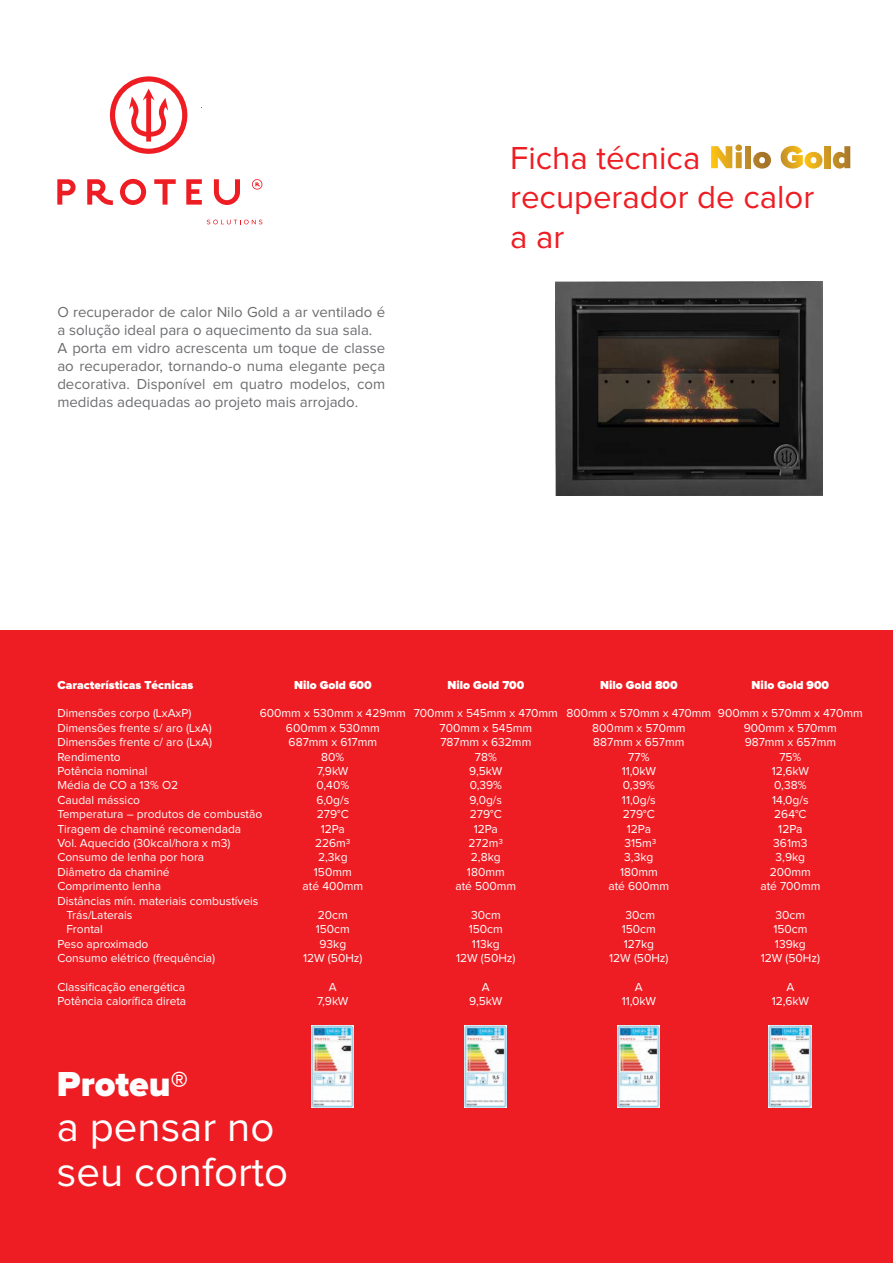
<style>
.page{position:relative;width:893px;height:1263px;background:#fff}
.page>*{position:absolute;margin:0;border:0;box-sizing:border-box;transform-origin:0 0}
.t1{font:42px/45px "Proxima Nova";color:#fff}
.t2{font:900 36px "Proxima Nova";color:#fff}
.t3{font:33px/39.6px "Proxima Nova";color:#ee1d23}
.t4{font:15px/18px "Proxima Nova";color:#6c6d70}
.t5{font:12px/14.4px "Proxima Nova";color:#fff;text-align:center}
.t6{font:900 12px "Proxima Nova";color:#fff}
</style>
<div class="page">
<div style="left:0;top:631px;width:893px;height:632px;background:#ee1d23"></div>
<svg style="left:57px;top:179px;width:19px;height:26px"></svg>
<svg style="left:87px;top:179px;width:26px;height:26px"></svg>
<svg style="left:120px;top:179px;width:26px;height:26px"></svg>
<svg style="left:154px;top:179px;width:22px;height:26px"></svg>
<svg style="left:186px;top:179px;width:16px;height:26px"></svg>
<svg style="left:214px;top:179px;width:26px;height:26px"></svg>
<svg style="left:110px;top:76px;width:77px;height:78px"></svg>
<svg style="left:252px;top:179px;width:10px;height:11px"></svg>
<svg style="left:207px;top:220px;width:55px;height:4px"></svg>
<svg style="left:711px;top:144px;width:31px;height:24px"></svg>
<div style="left:745px;top:146px;width:6px;height:22px;background:#bd8928"></div>
<svg style="left:753px;top:152px;width:18px;height:17px"></svg>
<svg style="left:781px;top:146px;width:41px;height:23px"></svg>
<div style="left:825px;top:146px;width:6px;height:22px;background:#ce9724"></div>
<svg style="left:833px;top:146px;width:17px;height:23px"></svg>
<img style="left:556px;top:281px;width:267px;height:214px">
<img style="left:311px;top:1025px;width:43px;height:83px">
<img style="left:464px;top:1025px;width:43px;height:83px">
<img style="left:617px;top:1025px;width:43px;height:83px">
<img style="left:769px;top:1025px;width:42px;height:83px">
<p class="t4" style="left:57px;top:304px;width:329px">O recuperador de calor Nilo Gold a ar ventilado é a solução ideal para o aquecimento da sua sala.<br>A porta em vidro acrescenta um toque de classe ao recuperador, tornando-o numa elegante peça decorativa. Disponível em quatro modelos, com medidas adequadas ao projeto mais arrojado.</p>
<h3 class="t3" style="left:510px;top:139px;width:306px">Ficha técnica recuperador de calor a ar</h3>
<p class="t6" style="left:57px;top:679px;width:138px">Características Técnicas</p>
<p class="t5" style="left:57px;top:707px;width:136px">Dimensões corpo (LxAxP)</p>
<p class="t5" style="left:57px;top:721px;width:156px">Dimensões frente s/ aro (LxA)</p>
<p class="t5" style="left:57px;top:735px;width:156px">Dimensões frente c/ aro (LxA)</p>
<p class="t5" style="left:57px;top:750px;width:65px">Rendimento</p>
<p class="t5" style="left:57px;top:764px;width:92px">Potência nominal</p>
<p class="t5" style="left:57px;top:779px;width:122px">Média de CO a 13% O2</p>
<p class="t5" style="left:57px;top:793px;width:84px">Caudal mássico</p>
<p class="t5" style="left:57px;top:807px;width:206px">Temperatura – produtos de combustão</p>
<p class="t5" style="left:57px;top:822px;width:185px">Tiragem de chaminé recomendada</p>
<p class="t5" style="left:57px;top:836px;width:175px">Vol. Aquecido (30kcal/hora x m3)</p>
<p class="t5" style="left:57px;top:851px;width:148px">Consumo de lenha por hora</p>
<p class="t5" style="left:57px;top:865px;width:114px">Diâmetro da chaminé</p>
<p class="t5" style="left:57px;top:879px;width:105px">Comprimento lenha</p>
<p class="t5" style="left:57px;top:894px;width:203px">Distâncias mín. materiais combustíveis</p>
<p class="t5" style="left:66px;top:908px;width:68px">Trás/Laterais</p>
<p class="t5" style="left:66px;top:923px;width:38px">Frontal</p>
<p class="t5" style="left:57px;top:937px;width:93px">Peso aproximado</p>
<p class="t5" style="left:57px;top:951px;width:159px">Consumo elétrico (frequência)</p>
<p class="t5" style="left:57px;top:980px;width:130px;text-align:left">Classificação energética<br>Potência calorífica direta</p>
<p class="t6" style="left:294px;top:679px;width:79px">Nilo Gold 600</p>
<p class="t5" style="left:260px;top:707px;width:148px">600mm x 530mm x 429mm<br>600mm x 530mm<br>687mm x 617mm<br>80%<br>7,9kW<br>0,40%<br>6,0g/s<br>279°C<br>12Pa<br>226m3<br>2,3kg<br>150mm<br>até 400mm</p>
<p class="t5" style="left:303px;top:908px;width:61px">20cm<br>150cm<br>93kg<br>12W (50Hz)</p>
<p class="t5" style="left:317px;top:980px;width:33px">A<br>7,9kW</p>
<p class="t6" style="left:447px;top:679px;width:78px">Nilo Gold 700</p>
<p class="t5" style="left:414px;top:707px;width:146px">700mm x 545mm x 470mm<br>700mm x 545mm<br>787mm x 632mm<br>78%<br>9,5kW<br>0,39%<br>9,0g/s<br>279°C<br>12Pa<br>272m3<br>2,8kg<br>180mm<br>até 500mm</p>
<p class="t5" style="left:456px;top:908px;width:61px">30cm<br>150cm<br>113kg<br>12W (50Hz)</p>
<p class="t5" style="left:469px;top:980px;width:35px">A<br>9,5kW</p>
<p class="t6" style="left:600px;top:679px;width:79px">Nilo Gold 800</p>
<p class="t5" style="left:566px;top:707px;width:146px">800mm x 570mm x 470mm<br>800mm x 570mm<br>887mm x 657mm<br>77%<br>11,0kW<br>0,39%<br>11,0g/s<br>279°C<br>12Pa<br>315m3<br>3,3kg<br>180mm<br>até 600mm</p>
<p class="t5" style="left:609px;top:908px;width:61px">30cm<br>150cm<br>127kg<br>12W (50Hz)</p>
<p class="t5" style="left:622px;top:980px;width:36px">A<br>11,0kW</p>
<p class="t6" style="left:752px;top:679px;width:79px">Nilo Gold 900</p>
<p class="t5" style="left:718px;top:707px;width:146px">900mm x 570mm x 470mm<br>900mm x 570mm<br>987mm x 657mm<br>75%<br>12,6kW<br>0,38%<br>14,0g/s<br>264°C<br>12Pa<br>361m3<br>3,9kg<br>200mm<br>até 700mm</p>
<p class="t5" style="left:761px;top:908px;width:61px">30cm<br>150cm<br>139kg<br>12W (50Hz)</p>
<p class="t5" style="left:772px;top:980px;width:39px">A<br>12,6kW</p>
<h2 class="t2" style="left:57px;top:1067px;width:133px">Proteu®</h2>
<h1 class="t1" style="left:57px;top:1106px;width:233px">a pensar no seu conforto</h1>
</div>
